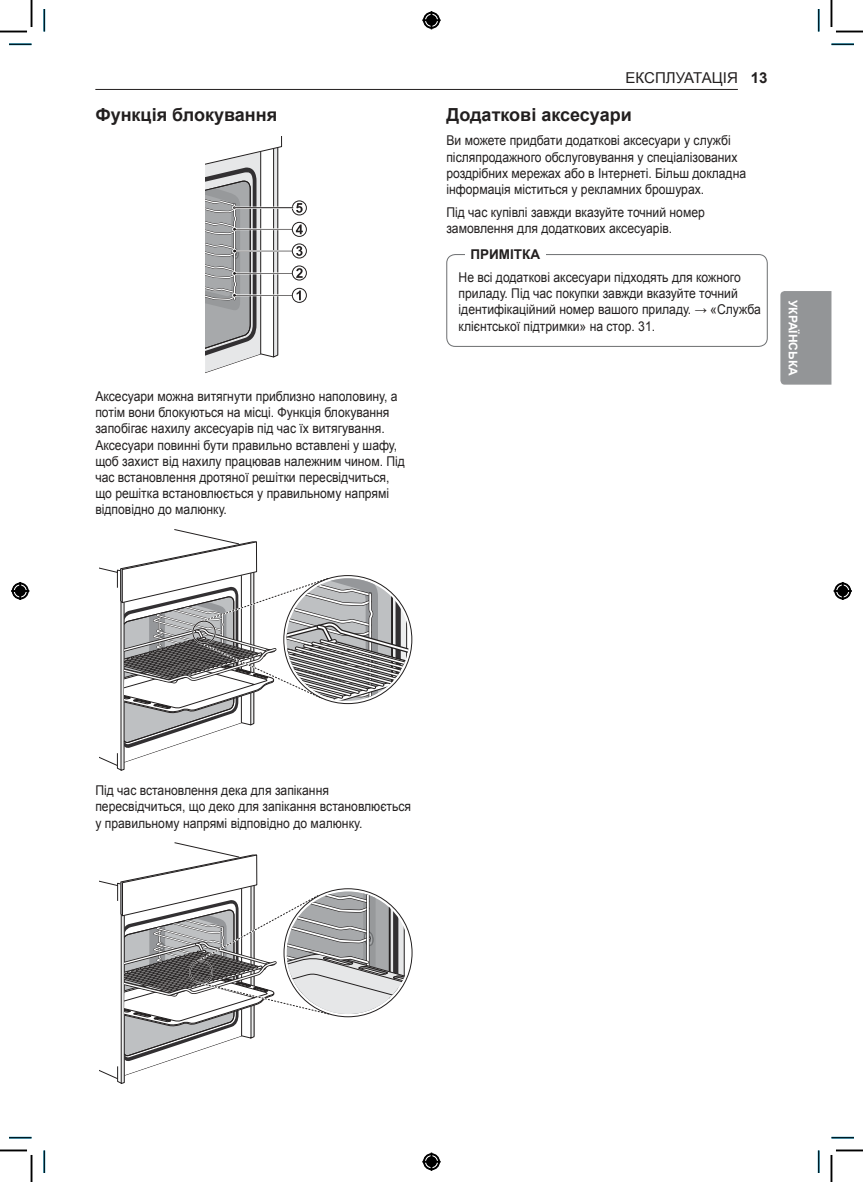
<style>
.page{position:relative;width:863px;height:1182px;background:#fff}
.page>*{position:absolute;margin:0;border:0;box-sizing:border-box;transform-origin:0 0}
.t1{font:700 18px "Arial";color:#221f1f}
.t2{font:15px "Arial";color:#221f1f}
.t3{font:13.5px/16.2px "Arial";color:#221f1f;scale:.9 1}
.t4{font:700 13.5px "Arial";color:#221f1f}
.t5{font:700 12px "Arial";color:#fff}
.s1{font-weight:700}
</style>
<div class="page">
<hr style="left:95px;top:89px;width:642px;height:1px;background:#221f1f">
<div style="left:780px;top:291px;width:51px;height:93px;background:#939597"></div>
<div style="left:292px;top:288px;width:15px;height:15px;border:1px solid #221f1f;border-radius:50%"></div>
<div style="left:292px;top:265px;width:15px;height:15px;border:1px solid #221f1f;border-radius:50%"></div>
<div style="left:292px;top:243px;width:15px;height:15px;border:1px solid #221f1f;border-radius:50%"></div>
<div style="left:292px;top:222px;width:15px;height:15px;border:1px solid #221f1f;border-radius:50%"></div>
<div style="left:292px;top:200px;width:15px;height:15px;border:1px solid #221f1f;border-radius:50%"></div>
<svg style="left:205px;top:136px;width:98px;height:237px"></svg>
<hr style="left:234px;top:207px;width:59px;height:2px;background:#fff">
<hr style="left:234px;top:207px;width:59px;height:1px;background:#221f1f">
<svg style="left:100px;top:529px;width:309px;height:241px"></svg>
<svg style="left:99px;top:842px;width:310px;height:241px"></svg>
<div style="left:446px;top:254px;width:321px;height:93px;border:1px solid #6c6e70;border-radius:9px"></div>
<div style="left:465px;top:249px;width:81px;height:12px;background:#fff"></div>
<hr style="left:9px;top:43px;width:23px;height:2px;background:#0082ab">
<hr style="left:831px;top:43px;width:22px;height:2px;background:#0082ab">
<hr style="left:9px;top:1136px;width:23px;height:2px;background:#0082ab">
<hr style="left:831px;top:1136px;width:22px;height:2px;background:#0082ab">
<hr style="left:43px;top:9px;width:2px;height:22px;background:#0082ab">
<hr style="left:43px;top:1150px;width:2px;height:22px;background:#0082ab">
<hr style="left:817px;top:9px;width:2px;height:22px;background:#0082ab">
<hr style="left:817px;top:1150px;width:2px;height:22px;background:#0082ab">
<svg style="left:9px;top:44px;width:23px;height:1px"></svg>
<svg style="left:831px;top:44px;width:22px;height:1px"></svg>
<svg style="left:9px;top:1137px;width:23px;height:1px"></svg>
<svg style="left:831px;top:1137px;width:22px;height:1px"></svg>
<svg style="left:44px;top:9px;width:1px;height:22px"></svg>
<svg style="left:44px;top:1150px;width:1px;height:22px"></svg>
<svg style="left:818px;top:9px;width:1px;height:22px"></svg>
<svg style="left:818px;top:1150px;width:1px;height:22px"></svg>
<hr style="left:0;top:1149px;width:27px;height:2px;background:#000">
<hr style="left:835px;top:1149px;width:27px;height:2px;background:#000">
<hr style="left:830px;top:0;width:2px;height:27px;background:#000">
<hr style="left:830px;top:1154px;width:2px;height:27px;background:#000">
<svg style="left:0;top:0;width:32px;height:32px"></svg>
<svg style="left:0;top:1151px;width:32px;height:30px"></svg>
<svg style="left:832px;top:0;width:30px;height:32px"></svg>
<svg style="left:831px;top:1150px;width:31px;height:31px"></svg>
<svg style="left:422px;top:11px;width:18px;height:18px"></svg>
<svg style="left:422px;top:1152px;width:18px;height:18px"></svg>
<svg style="left:11px;top:582px;width:18px;height:18px"></svg>
<svg style="left:833px;top:582px;width:18px;height:18px"></svg>
<h1 class="t1" style="left:95px;top:103px;width:183px">Функція блокування</h1>
<p class="t3" style="left:95px;top:388px;width:345px">Аксесуари можна витягнути приблизно наполовину, а потім вони блокуються на місці. Функція блокування запобігає нахилу аксесуарів під час їх витягування.<br>Аксесуари повинні бути правильно вставлені у шафу, щоб захист від нахилу працював належним чином. Під час встановлення дротяної решітки пересвідчиться, що решітка встановлюється у правильному напрямі відповідно до малюнку.</p>
<p class="t2" style="left:625px;top:68px;width:143px">ЕКСПЛУАТАЦІЯ <span class="s1">13</span></p>
<h1 class="t1" style="left:446px;top:103px;width:187px">Додаткові аксесуари</h1>
<p class="t3" style="left:446px;top:133px;width:334px">Ви можете придбати додаткові аксесуари у службі післяпродажного обслуговування у спеціалізованих роздрібних мережах або в Інтернеті. Більш докладна інформація міститься у рекламних брошурах.</p>
<p class="t3" style="left:446px;top:204px;width:289px">Під час купівлі завжди вказуйте точний номер замовлення для додаткових аксесуарів.</p>
<p class="t4" style="left:470px;top:245px;width:71px">ПРИМІТКА</p>
<p class="t3" style="left:458px;top:269px;width:337px">Не всі додаткові аксесуари підходять для кожного приладу. Під час покупки завжди вказуйте точний ідентифікаційний номер вашого приладу. → «Служба клієнтської підтримки» на стор. 31.</p>
<p class="t5" style="left:800px;top:300px;width:77px;rotate:90deg">УКРАЇНСЬКА</p>
<p class="t3" style="left:95px;top:782px;width:352px">Під час встановлення дека для запікання пересвідчиться, що деко для запікання встановлюється у правильному напрямі відповідно до малюнку.</p>
</div>
